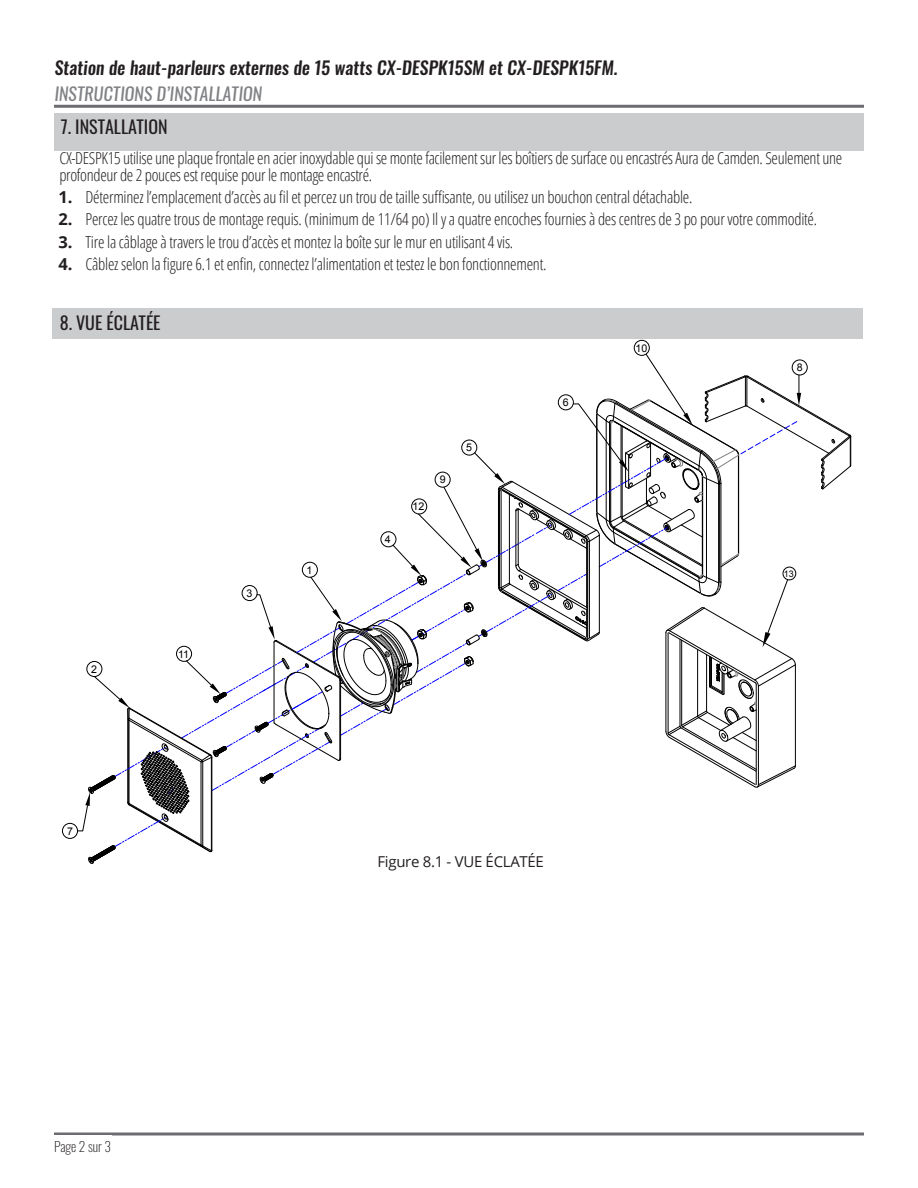
<style>
.page{position:relative;width:918px;height:1188px;background:#fff}
.page>*{position:absolute;margin:0;border:0;box-sizing:border-box;transform-origin:0 0}
.t1{font:500 18px "Oswald";color:#231f20}
.t2{font:18px "Oswald";color:#808285}
.t3{font:18px "Oswald";color:#231f20}
._2018_-_Body_Text{font:300 condensed 16.5px/16.5px "Open Sans";letter-spacing:-.015em;color:#231f20}
._2018_-_Body_Text-2{font:15px "Open Sans";letter-spacing:-.02em;color:#231f20}
.t4{font:200 13.5px "Oswald";color:#231f20}
.t5{font:10.65px "Arial";color:#000}
.t6{font:9px "Arial";color:#000}
.s1{font-weight:700;font-stretch:normal}
</style>
<div class="page">
<hr style="left:54px;top:105px;width:810px;height:3px;background:#6c6d70">
<hr style="left:54px;top:1133px;width:810px;height:3px;background:#6c6d70">
<div style="left:53px;top:308px;width:810px;height:31px;background:#cbccce"></div>
<div style="left:62px;top:823px;width:16px;height:16px;border:1px solid #000;border-radius:50%"></div>
<div style="left:634px;top:340px;width:16px;height:16px;border:1px solid #000;border-radius:50%"></div>
<svg style="left:77px;top:353px;width:775px;height:511px"></svg>
<div style="left:783px;top:567px;width:13px;height:13px;border:1px solid #000;border-radius:50%"></div>
<div style="left:54px;top:113px;width:810px;height:37px;background:#cbccce"></div>
<p class="t1" style="left:54px;top:59px;width:568px">Station de haut-parleurs externes de 15 watts CX-DESPK15SM et CX-DESPK15FM.</p>
<p class="t2" style="left:54px;top:78px;width:212px">INSTRUCTIONS D’INSTALLATION</p>
<p class="t3" style="left:61px;top:111px;width:108px">7. INSTALLATION</p>
<p class="_2018_-_Body_Text" style="left:59px;top:150px;width:784px">CX-DESPK15 utilise une plaque frontale en acier inoxydable qui se monte facilement sur les boîtiers de surface ou encastrés Aura de Camden. Seulement une profondeur de 2 pouces est requise pour le montage encastré.</p>
<p class="_2018_-_Body_Text" style="left:58px;top:188px;width:636px"><span class="s1">1.</span> Déterminez l’emplacement d’accès au fil et percez un trou de taille suffisante, ou utilisez un bouchon central détachable.</p>
<p class="_2018_-_Body_Text" style="left:58px;top:211px;width:760px"><span class="s1">2.</span> Percez les quatre trous de montage requis. (minimum de 11/64 po) Il y a quatre encoches fournies à des centres de 3 po pour votre commodité.</p>
<p class="_2018_-_Body_Text" style="left:58px;top:233px;width:456px"><span class="s1">3.</span> Tire la câblage à travers le trou d’accès et montez la boîte sur le mur en utilisant 4 vis.</p>
<p class="_2018_-_Body_Text" style="left:58px;top:255px;width:489px"><span class="s1">4.</span> Câblez selon la figure 6.1 et enfin, connectez l’alimentation et testez le bon fonctionnement.</p>
<p class="t3" style="left:60px;top:306px;width:102px">8. VUE ÉCLATÉE</p>
<p class="t5" style="left:91px;top:662px;width:7px">2</p>
<p class="t5" style="left:67px;top:824px;width:7px">7</p>
<p class="t5" style="left:178px;top:647px;width:13px">11</p>
<p class="t5" style="left:247px;top:586px;width:7px">3</p>
<p class="t5" style="left:306px;top:563px;width:7px">1</p>
<p class="t5" style="left:385px;top:532px;width:7px">4</p>
<p class="t5" style="left:413px;top:499px;width:13px">12</p>
<p class="t5" style="left:440px;top:473px;width:7px">9</p>
<p class="t5" style="left:466px;top:441px;width:7px">5</p>
<p class="t5" style="left:563px;top:395px;width:7px">6</p>
<p class="t5" style="left:635px;top:341px;width:13px">10</p>
<p class="_2018_-_Body_Text-2" style="left:377px;top:851px;width:168px">Figure 8.1 - VUE ÉCLATÉE</p>
<p class="t4" style="left:54px;top:1134px;width:59px">Page 2 sur 3</p>
<p class="t5" style="left:797px;top:360px;width:7px">8</p>
<p class="t6" style="left:784px;top:568px;width:12px">13</p>
</div>
